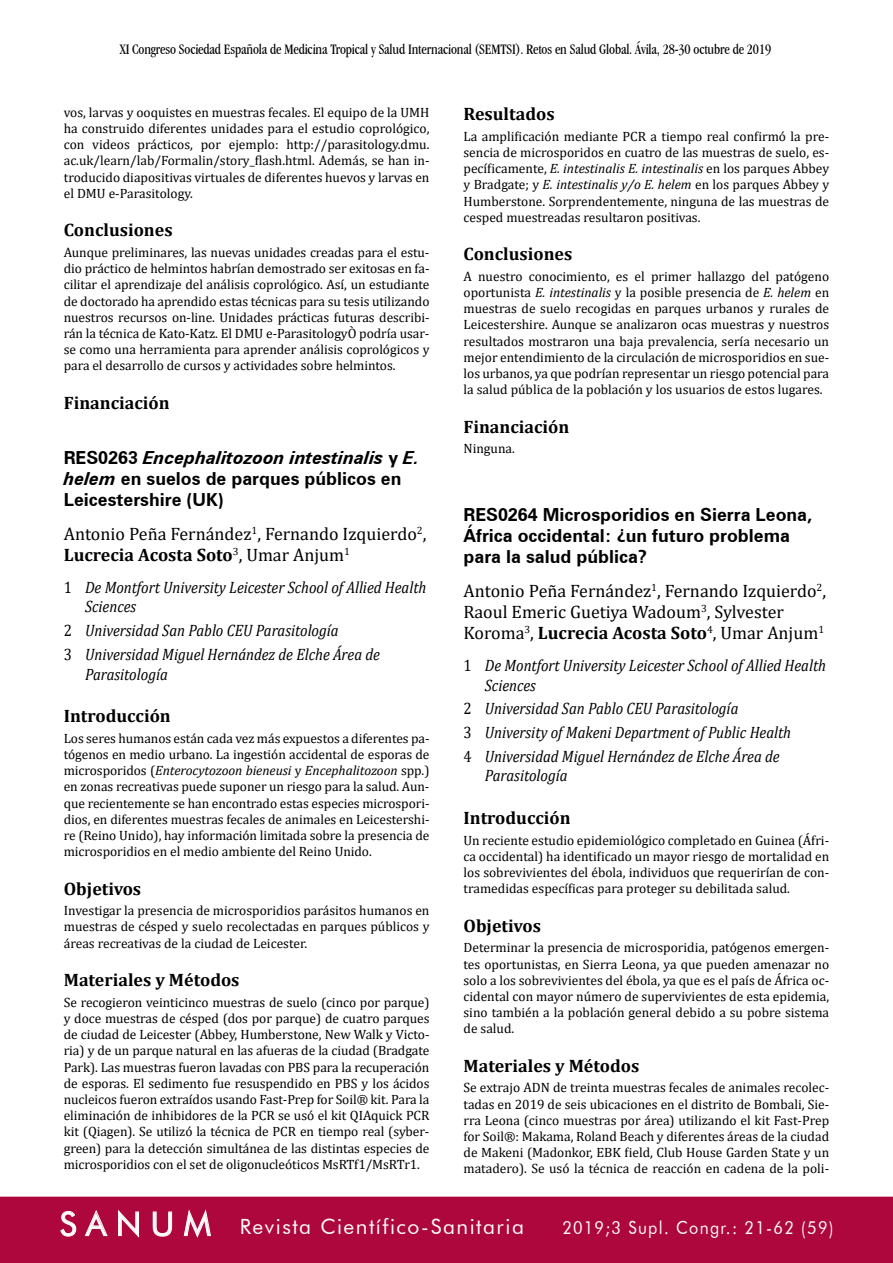
<style>
.page{position:relative;width:893px;height:1263px;background:#fff}
.page>*{position:absolute;margin:0;border:0;box-sizing:border-box;transform-origin:0 0}
.t1{font:21px "Futura BT";letter-spacing:.07em;color:#fff}
.t2{font:18px/21px "Cambria";color:#000}
.t3{font:700 18px/21px "Zurich BT";color:#000}
.t4{font:700 18px "Cambria";color:#000}
.t5{font:18px "Futura BT";letter-spacing:.08em;color:#fff;scale:.9 1}
.t6{font:italic 16.5px/23.7px "Cambria";color:#000;scale:.9 1}
.t7{font:condensed 15px "Garamond IT Cby BT";letter-spacing:-.01em;color:#000;scale:.95 1}
.t8{font:13.5px/16.2px "Cambria";color:#000;text-align:justify}
.s1{font-style:italic}
.s2{font-weight:700}
.s3{font-style:normal}
.s4{font-size:33px}
</style>
<div class="page">
<div style="left:0;top:1197px;width:893px;height:66px;background:#ad073d"></div>
<p class="t7" style="left:120px;top:41px;width:687px">XI Congreso Sociedad Española de Medicina Tropical y Salud Internacional (SEMTSI). Retos en Salud Global. Ávila, 28-30 octubre de 2019</p>
<p class="t8" style="left:64px;top:104px;width:367px">vos, larvas y ooquistes en muestras fecales. El equipo de la UMH ha construido diferentes unidades para el estudio coprológico, con videos prácticos, por ejemplo: http://parasitology.dmu. ac.uk/learn/lab/Formalin/story_flash.html. Además, se han in&shy;troducido diapositivas virtuales de diferentes huevos y larvas en el DMU e-Parasitology.</p>
<h2 class="t4" style="left:64px;top:218px;width:110px">Conclusiones</h2>
<p class="t8" style="left:64px;top:244px;width:367px">Aunque preliminares, las nuevas unidades creadas para el estu&shy;dio práctico de helmintos habrían demostrado ser exitosas en fa&shy;cilitar el aprendizaje del análisis coprológico. Así, un estudiante de doctorado ha aprendido estas técnicas para su tesis utilizando nuestros recursos on-line. Unidades prácticas futuras describi&shy;rán la técnica de Kato-Katz. El DMU e-ParasitologyÒ podría usar&shy;se como una herramienta para aprender análisis coprológicos y para el desarrollo de cursos y actividades sobre helmintos.</p>
<h2 class="t4" style="left:64px;top:390px;width:107px">Financiación</h2>
<h2 class="t3" style="left:64px;top:447px;width:357px">RES0263 <span class="s1">Encephalitozoon intestinalis</span> y <span class="s1">E. helem</span> en suelos de parques públicos en<br>Leicestershire (UK)</h2>
<h2 class="t2" style="left:64px;top:523px;width:364px">Antonio Peña Fernández<sup>1</sup>, Fernando Izquierdo<sup>2</sup>,<br><span class="s2">Lucrecia Acosta Soto</span><sup>3</sup>, Umar Anjum<sup>1</sup></h2>
<p class="t6" style="left:85px;top:577px;width:381px;line-height:19.5px;text-indent:-21px"><span class="s3">1</span> De Montfort University Leicester School of Allied Health<br>Sciences</p>
<p class="t6" style="left:64px;top:618px;width:353px"><span class="s3">2</span> Universidad San Pablo CEU Parasitología<br><span class="s3">3</span> Universidad Miguel Hernández de Elche Área de</p>
<p class="t6" style="left:85px;top:661px;width:94px">Parasitología</p>
<h2 class="t4" style="left:64px;top:703px;width:109px">Introducción</h2>
<p class="t8" style="left:64px;top:730px;width:367px">Los seres humanos están cada vez más expuestos a diferentes pa&shy;tógenos en medio urbano. La ingestión accidental de esporas de microsporidos (<span class="s1">Enterocytozoon bieneusi</span> y <span class="s1">Encephalitozoon</span> spp.) en zonas recreativas puede suponer un riesgo para la salud. Aun&shy;que recientemente se han encontrado estas especies microspori&shy;dios, en diferentes muestras fecales de animales en Leicestershi&shy;re (Reino Unido), hay información limitada sobre la presencia de microsporidios en el medio ambiente del Reino Unido.</p>
<h2 class="t4" style="left:64px;top:876px;width:79px">Objetivos</h2>
<p class="t8" style="left:64px;top:902px;width:367px">Investigar la presencia de microsporidios parásitos humanos en muestras de césped y suelo recolectadas en parques públicos y áreas recreativas de la ciudad de Leicester.</p>
<h2 class="t4" style="left:64px;top:967px;width:177px">Materiales y Métodos</h2>
<p class="t8" style="left:64px;top:994px;width:367px">Se recogieron veinticinco muestras de suelo (cinco por parque) y doce muestras de césped (dos por parque) de cuatro parques de ciudad de Leicester (Abbey, Humberstone, New Walk y Victo&shy;ria) y de un parque natural en las afueras de la ciudad (Bradgate Park). Las muestras fueron lavadas con PBS para la recuperación de esporas. El sedimento fue resuspendido en PBS y los ácidos nucleicos fueron extraídos usando Fast-Prep for Soil® kit. Para la eliminación de inhibidores de la PCR se usó el kit QIAquick PCR kit (Qiagen). Se utilizó la técnica de PCR en tiempo real (syber&shy;green) para la detección simultánea de las distintas especies de microsporidios con el set de oligonucleóticos MsRTf1/MsRTr1.</p>
<h2 class="t4" style="left:463px;top:101px;width:93px">Resultados</h2>
<p class="t8" style="left:463px;top:128px;width:367px">La amplificación mediante PCR a tiempo real confirmó la pre&shy;sencia de microsporidos en cuatro de las muestras de suelo, es&shy;pecíficamente, <span class="s1">E. intestinalis E. intestinalis</span> en los parques Abbey y Bradgate; y <span class="s1">E. intestinalis y/o E. helem</span> en los parques Abbey y Humberstone. Sorprendentemente, ninguna de las muestras de cesped muestreadas resultaron positivas.</p>
<h2 class="t4" style="left:463px;top:242px;width:110px">Conclusiones</h2>
<p class="t8" style="left:463px;top:268px;width:367px">A nuestro conocimiento, es el primer hallazgo del patógeno oportunista <span class="s1">E. intestinalis</span> y la posible presencia de <span class="s1">E. helem</span> en muestras de suelo recogidas en parques urbanos y rurales de Leicestershire. Aunque se analizaron ocas muestras y nuestros resultados mostraron una baja prevalencia, sería necesario un mejor entendimiento de la circulación de microsporidios en sue&shy;los urbanos, ya que podrían representar un riesgo potencial para la salud pública de la población y los usuarios de estos lugares.</p>
<h2 class="t4" style="left:463px;top:414px;width:107px">Financiación</h2>
<p class="t8" style="left:463px;top:441px;width:53px">Ninguna.</p>
<h2 class="t3" style="left:463px;top:504px;width:350px">RES0264 Microsporidios en Sierra Leona,<br>África occidental: ¿un futuro problema para la salud pública?</h2>
<h2 class="t2" style="left:463px;top:580px;width:364px">Antonio Peña Fernández<sup>1</sup>, Fernando Izquierdo<sup>2</sup>,<br>Raoul Emeric Guetiya Wadoum<sup>3</sup>, Sylvester<br>Koroma<sup>3</sup>, <span class="s2">Lucrecia Acosta Soto</span><sup>4</sup>, Umar Anjum<sup>1</sup></h2>
<p class="t6" style="left:485px;top:655px;width:381px;line-height:19.5px;text-indent:-21px"><span class="s3">1</span> De Montfort University Leicester School of Allied Health<br>Sciences</p>
<p class="t6" style="left:463px;top:696px;width:366px"><span class="s3">2</span> Universidad San Pablo CEU Parasitología<br><span class="s3">3</span> University of Makeni Department of Public Health<br><span class="s3">4</span> Universidad Miguel Hernández de Elche Área de</p>
<p class="t6" style="left:485px;top:763px;width:94px">Parasitología</p>
<h2 class="t4" style="left:463px;top:805px;width:109px">Introducción</h2>
<p class="t8" style="left:463px;top:832px;width:367px">Un reciente estudio epidemiológico completado en Guinea (Áfri&shy;ca occidental) ha identificado un mayor riesgo de mortalidad en los sobrevivientes del ébola, individuos que requerirían de con&shy;tramedidas específicas para proteger su debilitada salud.</p>
<h2 class="t4" style="left:463px;top:913px;width:79px">Objetivos</h2>
<p class="t8" style="left:463px;top:940px;width:367px">Determinar la presencia de microsporidia, patógenos emergen&shy;tes oportunistas, en Sierra Leona, ya que pueden amenazar no solo a los sobrevivientes del ébola, ya que es el país de África oc&shy;cidental con mayor número de supervivientes de esta epidemia, sino también a la población general debido a su pobre sistema de salud.</p>
<h2 class="t4" style="left:463px;top:1053px;width:177px">Materiales y Métodos</h2>
<p class="t8" style="left:463px;top:1080px;width:367px">Se extrajo ADN de treinta muestras fecales de animales recolec&shy;tadas en 2019 de seis ubicaciones en el distrito de Bombali, Sie&shy;rra Leona (cinco muestras por área) utilizando el kit Fast-Prep for Soil®: Makama, Roland Beach y diferentes áreas de la ciudad de Makeni (Madonkor, EBK field, Club House Garden State y un matadero). Se usó la técnica de reacción en cadena de la poli-</p>
<h1 class="t1" style="left:60px;top:1214px;width:466px"><span class="s4">S A N U M</span> Revista Científico-Sanitaria</h1>
<h2 class="t5" style="left:562px;top:1217px;width:303px">2019;3 Supl. Congr.: 21-62 (59)</h2>
</div>
